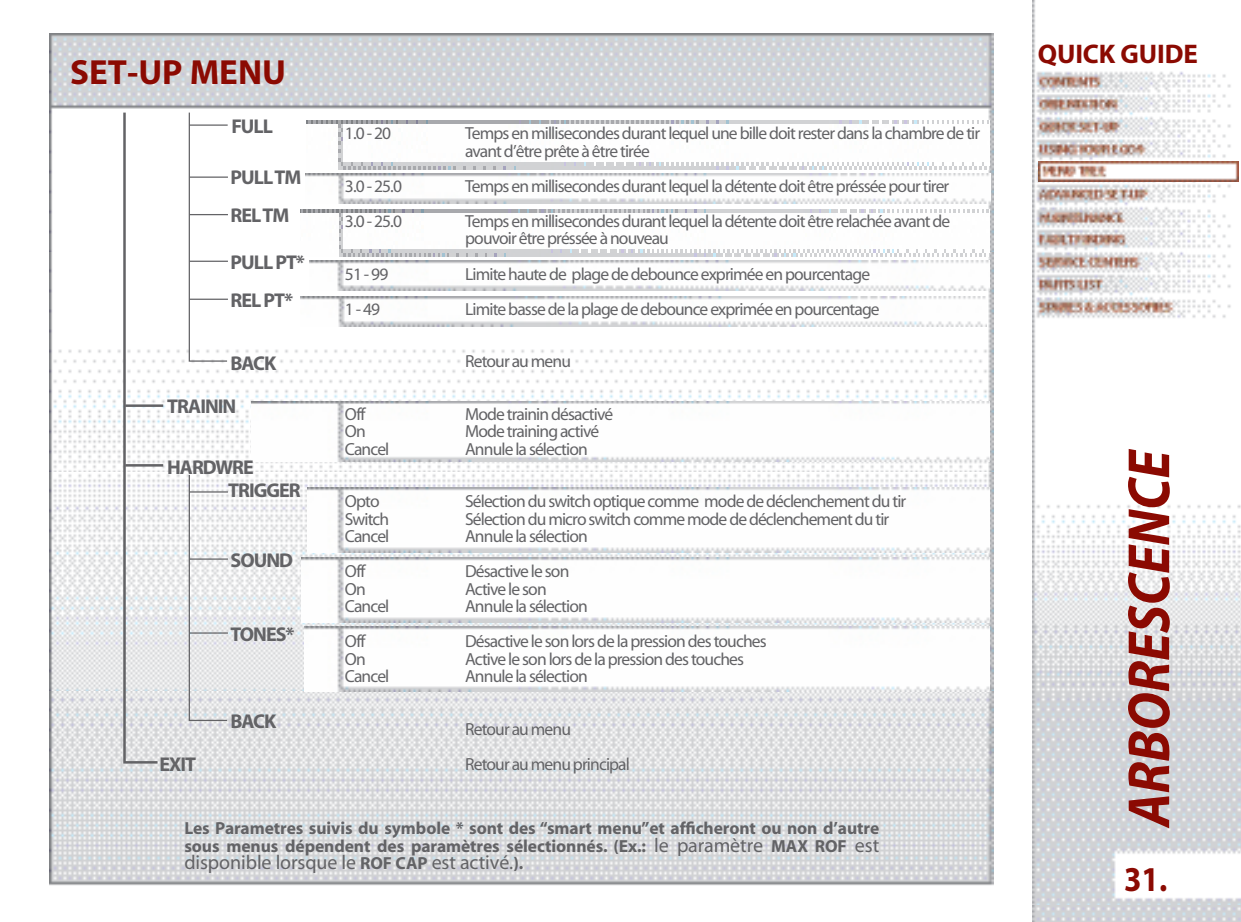
<style>
.page{position:relative;width:1241px;height:922px;background:#fff}
.page>*{position:absolute;margin:0;border:0;box-sizing:border-box;transform-origin:0 0}
.t1{font:italic 700 60px "Myriad";color:#8b0a02;scale:.9 1}
.t2{font:700 35px "Myriad";color:#8b0a02}
.t3{font:700 35px "Myriad";color:#8b0a02;scale:.9 1}
.t4{font:700 27px "Myriad";letter-spacing:-.005em;color:#8b0a02}
.t5{font:700 20px/38px "Myriad";letter-spacing:-.05em;color:#636366}
.t6{font:20px "Myriad";letter-spacing:-.005em;color:#636366}
.t7{font:17.5px/17.5px "Myriad";letter-spacing:-.05em;color:#636366}
.t8{font:700 17.5px/17.5px "Myriad";letter-spacing:-.005em;color:#636366}
.s1{font-weight:400;font-size:20px}
.s2{font-weight:700;font-size:17.5px}
</style>
<div class="page">
<img style="left:50px;top:33px;width:943px;height:853px">
<svg style="left:122px;top:110px;width:38px;height:654px"></svg>
<svg style="left:188px;top:111px;width:40px;height:251px"></svg>
<hr style="left:189px;top:176px;width:39px;height:2px;background:#636366">
<hr style="left:125px;top:404px;width:38px;height:3px;background:#636366">
<img style="left:306px;top:173px;width:683px;height:30px">
<img style="left:306px;top:120px;width:683px;height:50px">
<img style="left:300px;top:210px;width:689px;height:47px">
<img style="left:300px;top:296px;width:686px;height:30px">
<hr style="left:189px;top:214px;width:39px;height:1px;background:#636366">
<hr style="left:189px;top:260px;width:39px;height:2px;background:#636366">
<hr style="left:189px;top:298px;width:39px;height:2px;background:#636366">
<img style="left:309px;top:260px;width:680px;height:30px">
<svg style="left:188px;top:473px;width:40px;height:248px"></svg>
<hr style="left:189px;top:491px;width:39px;height:1px;background:#636366">
<hr style="left:189px;top:558px;width:39px;height:1px;background:#636366">
<hr style="left:189px;top:632px;width:39px;height:1px;background:#636366">
<img style="left:307px;top:487px;width:682px;height:65px">
<img style="left:252px;top:401px;width:737px;height:60px">
<hr style="left:125px;top:464px;width:38px;height:2px;background:#636366">
<img style="left:301px;top:557px;width:688px;height:65px">
<img style="left:304px;top:626px;width:685px;height:65px">
<hr style="left:189px;top:124px;width:39px;height:2px;background:#636366">
<img style="left:1032px;top:0;width:208px;height:921px">
<img style="left:1037px;top:162px;width:200px;height:20px">
<h2 class="t2" style="left:70px;top:54px;width:144px">SET-up menu</h2>
<p class="t5" style="left:231px;top:108px;width:43px">FULL</p>
<p class="t5" style="left:230px;top:159px;width:72px">PULL TM</p>
<p class="t5" style="left:230px;top:197px;width:60px">REL TM</p>
<p class="t5" style="left:230px;top:243px;width:76px">PULL PT*<br>REL PT*</p>
<p class="t5" style="left:230px;top:345px;width:47px">BACK</p>
<p class="t5" style="left:167px;top:388px;width:71px">TRAININ</p>
<p class="t5" style="left:167px;top:448px;width:88px">HARDWRE</p>
<p class="t5" style="left:228px;top:472px;width:74px">TRIGGER</p>
<p class="t5" style="left:230px;top:541px;width:62px">SOUND</p>
<p class="t5" style="left:230px;top:615px;width:66px">TONES*</p>
<p class="t5" style="left:159px;top:746px;width:38px">EXIT</p>
<p class="t5" style="left:230px;top:702px;width:47px">BACK</p>
<p class="t7" style="left:345px;top:125px;width:48px">1.0 - 20</p>
<p class="t7" style="left:345px;top:169px;width:59px;line-height:35px">3.0 - 25.0<br>3.0 - 25.0</p>
<p class="t7" style="left:345px;top:257px;width:45px;line-height:35px">51 - 99<br>1 - 49</p>
<p class="t7" style="left:345px;top:405px;width:46px">Off<br>On<br>Cancel</p>
<p class="t7" style="left:345px;top:493px;width:46px">Opto<br>Switch<br>Cancel</p>
<p class="t7" style="left:345px;top:563px;width:46px">Off<br>On<br>Cancel</p>
<p class="t7" style="left:345px;top:633px;width:46px">Off<br>On<br>Cancel</p>
<p class="t7" style="left:465px;top:125px;width:516px">Temps en millisecondes durant lequel une bille doit rester dans la chambre de tir avant d’être prête à être tirée</p>
<p class="t7" style="left:465px;top:169px;width:486px;line-height:35px">Temps en millisecondes durant lequel la détente doit être préssée pour tirer<br>Temps en millisecondes durant lequel la détente doit être relachée avant de</p>
<p class="t7" style="left:465px;top:222px;width:416px;line-height:35px">pouvoir être préssée à nouveau<br>Limite haute de plage de debounce exprimée en pourcentage<br>Limite basse de la plage de debounce exprimée en pourcentage</p>
<p class="t7" style="left:465px;top:353px;width:107px">Retour au menu</p>
<p class="t7" style="left:465px;top:405px;width:150px">Mode trainin désactivé<br>Mode training activé<br>Annule la sélection</p>
<p class="t7" style="left:465px;top:493px;width:442px">Sélection du switch optique comme mode de déclenchement du tir<br>Sélection du micro switch comme mode de déclenchement du tir<br>Annule la sélection</p>
<p class="t7" style="left:465px;top:563px;width:124px">Désactive le son<br>Active le son<br>Annule la sélection</p>
<p class="t7" style="left:465px;top:633px;width:303px">Désactive le son lors de la pression des touches<br>Active le son lors de la pression des touches<br>Annule la sélection</p>
<p class="t7" style="left:465px;top:712px;width:166px;line-height:35px">Retour au menu<br>Retour au menu principal</p>
<p class="t8" style="left:184px;top:819px;width:696px">Les Parametres suivis du symbole * sont des “smart menu”et afficheront ou non d’autre sous menus dépendent des paramètres sélectionnés. (Ex.: <span class="s1">le paramètre</span> MAX ROF <span class="s1">est</span></p>
<p class="t6" style="left:184px;top:852px;width:340px">disponible lorsque le <span class="s2">ROF CAP</span> est activé.<span class="s2">).</span></p>
<h3 class="t4" style="left:1037px;top:40px;width:161px">QUICK GUIDE</h3>
<h1 class="t1" style="left:1117px;top:826px;width:421px;rotate:-90deg">ARBORESCENCE</h1>
<h2 class="t3" style="left:1123px;top:861px;width:49px">31.</h2>
</div>
